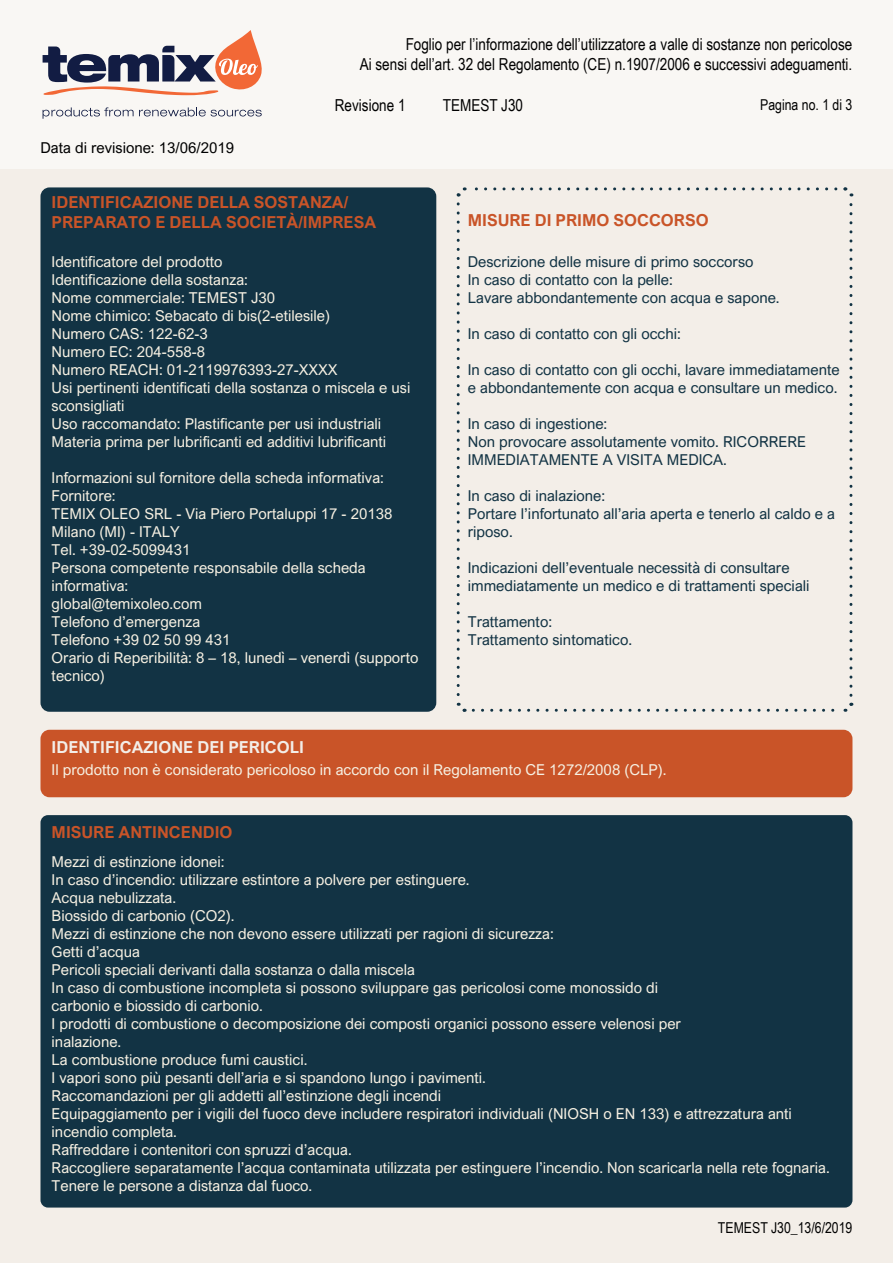
<style>
.page{position:relative;width:893px;height:1263px;background:#f3eee8}
.page>*{position:absolute;margin:0;border:0;box-sizing:border-box;transform-origin:0 0}
.t1{font:16.5px/19.8px "Arial Narrow";color:#000;text-align:right}
.t2{font:700 16.5px/19.8px "Arial Nova";color:#c95428}
.t3{font:700 16.5px "Arial Nova";color:#f3eee8}
.t4{font:15px/18px "Arial Nova";color:#f6f0e2}
.t5{font:15px/18px "Arial Nova";color:#123344}
.t6{font:15px "Arial Narrow";color:#000}
.t7{font:15px "Arial Nova";color:#000}
</style>
<div class="page">
<div style="left:0;top:0;width:893px;height:169px;background:#f9f7f4"></div>
<svg style="left:456px;top:204px;width:11px;height:508px"></svg>
<svg style="left:473px;top:702px;width:381px;height:10px"></svg>
<svg style="left:843px;top:187px;width:10px;height:508px"></svg>
<svg style="left:456px;top:187px;width:380px;height:10px"></svg>
<div style="left:40px;top:730px;width:812px;height:67px;background:#c95428;border-radius:9px"></div>
<div style="left:40px;top:815px;width:812px;height:392px;background:#123344;border-radius:8px"></div>
<div style="left:40px;top:187px;width:396px;height:525px;background:#123344;border-radius:9px"></div>
<svg style="left:43px;top:30px;width:219px;height:65px"></svg>
<svg style="left:43px;top:107px;width:219px;height:12px"></svg>
<p class="t7" style="left:40px;top:140px;width:195px">Data di revisione: 13/06/2019</p>
<p class="t1" style="left:360px;top:33px;width:494px">Foglio per l’informazione dell’utilizzatore a valle di sostanze non pericolose<br>Ai sensi dell’art. 32 del Regolamento (CE) n.1907/2006 e successivi adeguamenti.</p>
<p class="t1" style="left:335px;top:95px;width:72px">Revisione 1</p>
<p class="t1" style="left:443px;top:95px;width:82px">TEMEST J30</p>
<p class="t6" style="left:760px;top:94px;width:94px">Pagina no. 1 di 3</p>
<p class="t2" style="left:52px;top:193px;width:326px">IDENTIFICAZIONE DELLA SOSTANZA/<br>PREPARATO E DELLA SOCIETÀ/IMPRESA</p>
<p class="t4" style="left:52px;top:252px;width:360px">Identificatore del prodotto<br>Identificazione della sostanza:<br>Nome commerciale: TEMEST J30<br>Nome chimico: Sebacato di bis(2-etilesile)<br>Numero CAS: 122-62-3<br>Numero EC: 204-558-8<br>Numero REACH: 01-2119976393-27-XXXX<br>Usi pertinenti identificati della sostanza o miscela e usi sconsigliati<br>Uso raccomandato: Plastificante per usi industriali Materia prima per lubrificanti ed additivi lubrificanti</p>
<p class="t4" style="left:52px;top:468px;width:368px">Informazioni sul fornitore della scheda informativa:<br>Fornitore:<br>TEMIX OLEO SRL - Via Piero Portaluppi 17 - 20138<br>Milano (MI) - ITALY<br>Tel. +39-02-5099431<br>Persona competente responsabile della scheda informativa:<br>global@temixoleo.com<br>Telefono d’emergenza<br>Telefono +39 02 50 99 431<br>Orario di Reperibilità: 8 – 18, lunedì – venerdì (supporto tecnico)</p>
<p class="t2" style="left:468px;top:210px;width:242px">MISURE DI PRIMO SOCCORSO</p>
<p class="t5" style="left:468px;top:252px;width:313px">Descrizione delle misure di primo soccorso<br>In caso di contatto con la pelle:<br>Lavare abbondantemente con acqua e sapone.</p>
<p class="t5" style="left:468px;top:324px;width:215px">In caso di contatto con gli occhi:</p>
<p class="t5" style="left:468px;top:360px;width:373px">In caso di contatto con gli occhi, lavare immediatamente e abbondantemente con acqua e consultare un medico.</p>
<p class="t5" style="left:468px;top:414px;width:340px">In caso di ingestione:<br>Non provocare assolutamente vomito. RICORRERE<br>IMMEDIATAMENTE A VISITA MEDICA.</p>
<p class="t5" style="left:468px;top:486px;width:369px">In caso di inalazione:<br>Portare l’infortunato all’aria aperta e tenerlo al caldo e a riposo.</p>
<p class="t5" style="left:468px;top:558px;width:343px">Indicazioni dell’eventuale necessità di consultare immediatamente un medico e di trattamenti speciali</p>
<p class="t5" style="left:468px;top:612px;width:166px">Trattamento:<br>Trattamento sintomatico.</p>
<p class="t3" style="left:52px;top:737px;width:254px">IDENTIFICAZIONE DEI PERICOLI</p>
<p class="t4" style="left:52px;top:761px;width:616px">Il prodotto non è considerato pericoloso in accordo con il Regolamento CE 1272/2008 (CLP).</p>
<p class="t2" style="left:52px;top:822px;width:182px">MISURE ANTINCENDIO</p>
<p class="t4" style="left:52px;top:853px;width:780px">Mezzi di estinzione idonei:<br>In caso d’incendio: utilizzare estintore a polvere per estinguere.<br>Acqua nebulizzata.<br>Biossido di carbonio (CO2).<br>Mezzi di estinzione che non devono essere utilizzati per ragioni di sicurezza:<br>Getti d’acqua<br>Pericoli speciali derivanti dalla sostanza o dalla miscela<br>In caso di combustione incompleta si possono sviluppare gas pericolosi come monossido di<br>carbonio e biossido di carbonio.<br>I prodotti di combustione o decomposizione dei composti organici possono essere velenosi per<br>inalazione.<br>La combustione produce fumi caustici.<br>I vapori sono più pesanti dell’aria e si spandono lungo i pavimenti.<br>Raccomandazioni per gli addetti all’estinzione degli incendi<br>Equipaggiamento per i vigili del fuoco deve includere respiratori individuali (NIOSH o EN 133) e attrezzatura anti incendio completa.<br>Raffreddare i contenitori con spruzzi d’acqua.<br>Raccogliere separatamente l’acqua contaminata utilizzata per estinguere l’incendio. Non scaricarla nella rete fognaria.<br>Tenere le persone a distanza dal fuoco.</p>
<p class="t6" style="left:718px;top:1217px;width:136px">TEMEST J30_13/6/2019</p>
</div>
